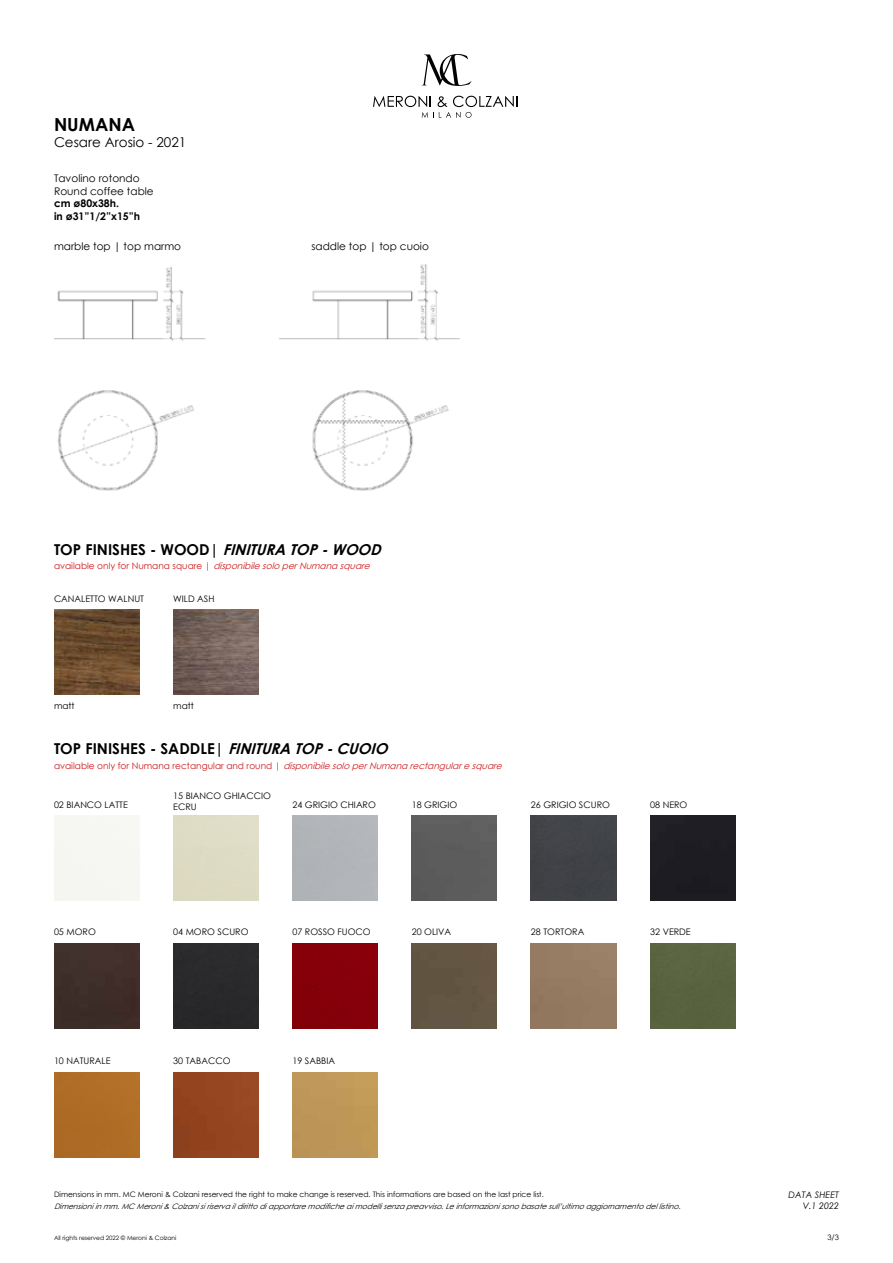
<style>
.page{position:relative;width:893px;height:1263px;background:#fff}
.page>*{position:absolute;margin:0;border:0;box-sizing:border-box;transform-origin:0 0}
.t1{font:700 18px "Century Gothic";color:#000}
.t2{font:700 15px "Century Gothic";color:#000}
.t3{font:13.5px "Century Gothic";color:#000}
.t4{font:10.5px/12.6px "Century Gothic";color:#000}
.t5{font:700 10.5px/12.6px "Century Gothic";color:#000}
.t6{font:9px/10.8px "Century Gothic";color:#000}
.t7{font:9px "Century Gothic";color:#cd171a}
.t8{font:italic 9px "Century Gothic";color:#cd171a}
.t9{font:italic 9px "Century Gothic";color:#000}
.t10{font:italic 7.5px "Century Gothic";color:#000}
.t11{font:7.5px "Century Gothic";color:#000}
.t12{font:6px "Century Gothic";color:#000}
.s1{font-style:italic}
.s2{font-style:normal}
</style>
<div class="page">
<svg style="left:422px;top:54px;width:50px;height:32px"></svg>
<svg style="left:373px;top:96px;width:144px;height:22px"></svg>
<img style="left:54px;top:264px;width:406px;height:227px">
<div style="left:54px;top:263px;width:38px;height:16px;background:#fff"></div>
<div style="left:311px;top:263px;width:39px;height:16px;background:#fff"></div>
<img style="left:54px;top:610px;width:85px;height:85px">
<img style="left:173px;top:610px;width:85px;height:85px">
<div style="left:412px;top:816px;width:85px;height:85px;background:#5c5c5c"></div>
<div style="left:650px;top:816px;width:85px;height:85px;background:#1d1c22"></div>
<div style="left:292px;top:1072px;width:86px;height:85px;background:#be9759"></div>
<div style="left:531px;top:816px;width:85px;height:85px;background:#404247"></div>
<div style="left:292px;top:943px;width:86px;height:85px;background:#850009"></div>
<div style="left:54px;top:1072px;width:85px;height:85px;background:#af6c25"></div>
<div style="left:54px;top:943px;width:85px;height:85px;background:#3f2d29"></div>
<div style="left:412px;top:943px;width:85px;height:85px;background:#635643"></div>
<div style="left:173px;top:1072px;width:85px;height:85px;background:#94441f"></div>
<div style="left:173px;top:943px;width:85px;height:85px;background:#29292b"></div>
<div style="left:531px;top:943px;width:85px;height:85px;background:#957b62"></div>
<div style="left:650px;top:943px;width:85px;height:85px;background:#5a6240"></div>
<h1 class="t1" style="left:54px;top:111px;width:82px">NUMANA</h1>
<h3 class="t3" style="left:54px;top:133px;width:134px">Cesare Arosio - 2021</h3>
<p class="t4" style="left:54px;top:172px;width:101px">Tavolino rotondo<br>Round coffee table</p>
<p class="t5" style="left:54px;top:197px;width:88px">cm ø80x38h.<br>in ø31”1/2”x15”h</p>
<p class="t4" style="left:54px;top:239px;width:129px">marble top | top marmo</p>
<p class="t4" style="left:311px;top:239px;width:119px">saddle top | top cuoio</p>
<h2 class="t2" style="left:54px;top:538px;width:334px">TOP FINISHES - WOOD| <span class="s1">FINITURA TOP-WOOD</span></h2>
<p class="t8" style="left:54px;top:559px;width:321px"><span class="s2">a v a i l a b l e o n l y f o r N u m a n a s q u a re |</span> disponibilesoloperNumana square</p>
<p class="t6" style="left:54px;top:593px;width:92px">CANALETTO WALNUT</p>
<p class="t6" style="left:173px;top:593px;width:43px">WILD ASH</p>
<p class="t6" style="left:54px;top:700px;width:22px">matt</p>
<p class="t6" style="left:173px;top:700px;width:22px">matt</p>
<h2 class="t2" style="left:54px;top:737px;width:341px">TOP FINISHES - SADDLE| <span class="s1">FINITURA TOP-CUOIO</span></h2>
<p class="t7" style="left:54px;top:759px;width:453px">a v a i l a b l e o n l y f o r N u m a n a re c t a n g u l a r a n d ro u n d | <span class="s1">disponibilesoloperNumana rectangularesquare</span></p>
<p class="t6" style="left:173px;top:790px;width:99px">15 BIANCO GHIACCIO<br>ECRU</p>
<p class="t6" style="left:54px;top:799px;width:75px">02 BIANCO LATTE</p>
<p class="t6" style="left:531px;top:799px;width:80px">26 GRIGIO SCURO</p>
<p class="t6" style="left:292px;top:799px;width:85px">24 GRIGIO CHIARO</p>
<p class="t6" style="left:412px;top:799px;width:47px">18 GRIGIO</p>
<p class="t6" style="left:650px;top:799px;width:39px">08 NERO</p>
<p class="t6" style="left:54px;top:926px;width:43px">05 MORO</p>
<p class="t6" style="left:412px;top:926px;width:41px">20 OLIVA</p>
<p class="t6" style="left:173px;top:926px;width:77px">04 MORO SCURO</p>
<p class="t6" style="left:531px;top:926px;width:55px">28 TORTORA</p>
<p class="t6" style="left:650px;top:926px;width:42px">32 VERDE</p>
<p class="t6" style="left:292px;top:926px;width:80px">07 ROSSO FUOCO</p>
<p class="t6" style="left:54px;top:1055px;width:58px">10 NATURALE</p>
<p class="t6" style="left:173px;top:1055px;width:59px">30 TABACCO</p>
<p class="t6" style="left:292px;top:1055px;width:44px">19 SABBIA</p>
<p class="t11" style="left:54px;top:1189px;width:491px">Dimensions in mm. MC Meroni &amp; Colzani reserved the right to make change is reserved. This informations are based on the last price list.</p>
<p class="t12" style="left:54px;top:1233px;width:124px">All rights reserved 2022 © Meroni &amp; Colzani</p>
<p class="t9" style="left:788px;top:1188px;width:52px">DATA SHEET</p>
<p class="t10" style="left:54px;top:1201px;width:632px">Dimensioniinmm.MCMeroni&amp;Colzanisiriservaildirittodiapportaremodificheaimodellisenzapreavviso.Leinformazionisonobasatesull’ultimoaggiornamentodellistino.</p>
<p class="t9" style="left:803px;top:1199px;width:38px">V.1 2022</p>
<p class="t11" style="left:827px;top:1232px;width:13px">3/3</p>
</div>
